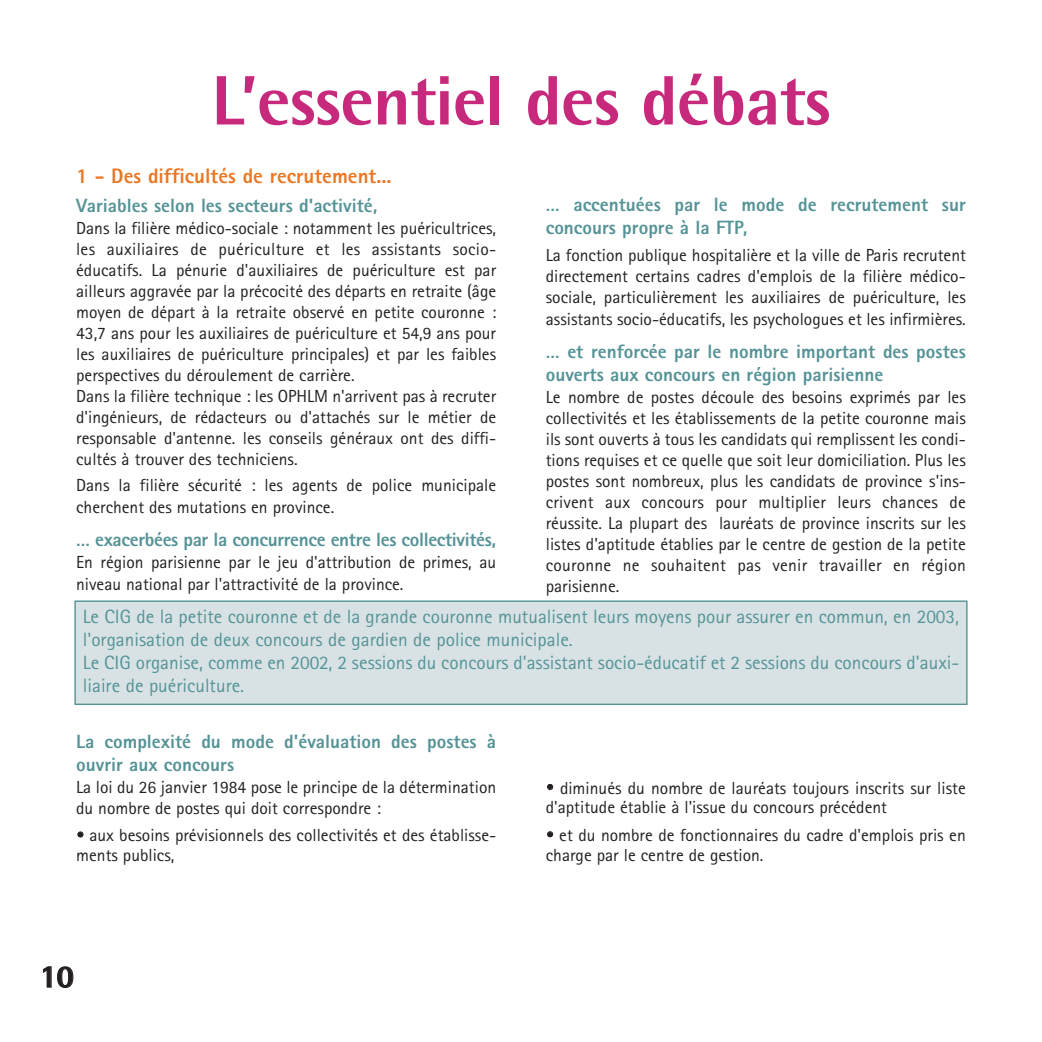
<style>
.page{position:relative;width:1042px;height:1042px;background:#fff}
.page>*{position:absolute;margin:0;border:0;box-sizing:border-box;transform-origin:0 0}
.t1{font:800 70px "Rotis Semi Sans";letter-spacing:-.01em;color:#c72a7c}
.t2{font:800 31.5px "Rotis Semi Sans";color:#231f20}
.t3{font:800 21px "Rotis Sans Serif";color:#ea7724}
.t4{font:800 19.25px/23.1px "Rotis Sans Serif";color:#559397}
.t5{font:19.25px/23.1px "Rotis Sans Serif";color:#559397}
.t6{font:17.5px/21px "Rotis Sans Serif";color:#231f20}
</style>
<div class="page">
<div style="left:75px;top:601px;width:892px;height:103px;background:#d8e2e4"></div>
<div style="left:74px;top:600px;width:893px;height:105px;border:1px solid #559397"></div>
<h1 class="t1" style="left:212px;top:76px;width:620px">L’essentiel des débats</h1>
<p class="t3" style="left:76px;top:168px;width:317px">1 - Des difficultés de recrutement...</p>
<p class="t4" style="left:76px;top:195px;width:303px">Variables selon les secteurs d'activité,</p>
<p class="t6" style="left:76px;top:219px;width:422px">Dans la filière médico-sociale : notamment les puéricultrices, les auxiliaires de puériculture et les assistants socio&shy;éducatifs. La pénurie d'auxiliaires de puériculture est par ailleurs aggravée par la précocité des départs en retraite (âge moyen de départ à la retraite observé en petite couronne :<br>43,7 ans pour les auxiliaires de puériculture et 54,9 ans pour les auxiliaires de puériculture principales) et par les faibles perspectives du déroulement de carrière.<br>Dans la filière technique : les OPHLM n'arrivent pas à recruter d'ingénieurs, de rédacteurs ou d'attachés sur le métier de responsable d'antenne. les conseils généraux ont des diffi&shy;cultés à trouver des techniciens.</p>
<p class="t6" style="left:76px;top:475px;width:421px;line-height:22.2px">Dans la filière sécurité : les agents de police municipale cherchent des mutations en province.</p>
<p class="t4" style="left:76px;top:530px;width:421px">… exacerbées par la concurrence entre les collectivités,</p>
<p class="t6" style="left:76px;top:552px;width:421px;line-height:22.2px">En région parisienne par le jeu d'attribution de primes, au niveau national par l'attractivité de la province.</p>
<p class="t4" style="left:546px;top:195px;width:421px">… accentuées par le mode de recrutement sur concours propre à la FTP,</p>
<p class="t6" style="left:546px;top:246px;width:422px;text-align:justify">La fonction publique hospitalière et la ville de Paris recrutent directement certains cadres d'emplois de la filière médico&shy;sociale, particulièrement les auxiliaires de puériculture, les assistants socio-éducatifs, les psychologues et les infirmières.</p>
<p class="t4" style="left:546px;top:342px;width:421px">… et renforcée par le nombre important des postes ouverts aux concours en région parisienne</p>
<p class="t6" style="left:546px;top:388px;width:422px;text-align:justify">Le nombre de postes découle des besoins exprimés par les collectivités et les établissements de la petite couronne mais ils sont ouverts à tous les candidats qui remplissent les condi&shy;tions requises et ce quelle que soit leur domiciliation. Plus les postes sont nombreux, plus les candidats de province s'ins&shy;crivent aux concours pour multiplier leurs chances de réussite. La plupart des lauréats de province inscrits sur les listes d'aptitude établies par le centre de gestion de la petite couronne ne souhaitent pas venir travailler en région parisienne.</p>
<p class="t5" style="left:83px;top:606px;width:878px">Le CIG de la petite couronne et de la grande couronne mutualisent leurs moyens pour assurer en commun, en 2003, l'organisation de deux concours de gardien de police municipale.<br>Le CIG organise, comme en 2002, 2 sessions du concours d'assistant socio-éducatif et 2 sessions du concours d'auxi&shy;liaire de puériculture.</p>
<p class="t4" style="left:76px;top:731px;width:421px">La complexité du mode d'évaluation des postes à ouvrir aux concours</p>
<p class="t6" style="left:76px;top:778px;width:421px">La loi du 26 janvier 1984 pose le principe de la détermination du nombre de postes qui doit correspondre :</p>
<p class="t6" style="left:76px;top:827px;width:422px;line-height:19.8px">✓ aux besoins prévisionnels des collectivités et des établisse&shy;ments publics,</p>
<h2 class="t2" style="left:40px;top:965px;width:36px">10</h2>
<p class="t6" style="left:546px;top:779px;width:421px;line-height:19.8px">✓ diminués du nombre de lauréats toujours inscrits sur liste d'aptitude établie à l'issue du concours précédent</p>
<p class="t6" style="left:546px;top:827px;width:421px;line-height:19.8px">✓ et du nombre de fonctionnaires du cadre d'emplois pris en charge par le centre de gestion.</p>
</div>
